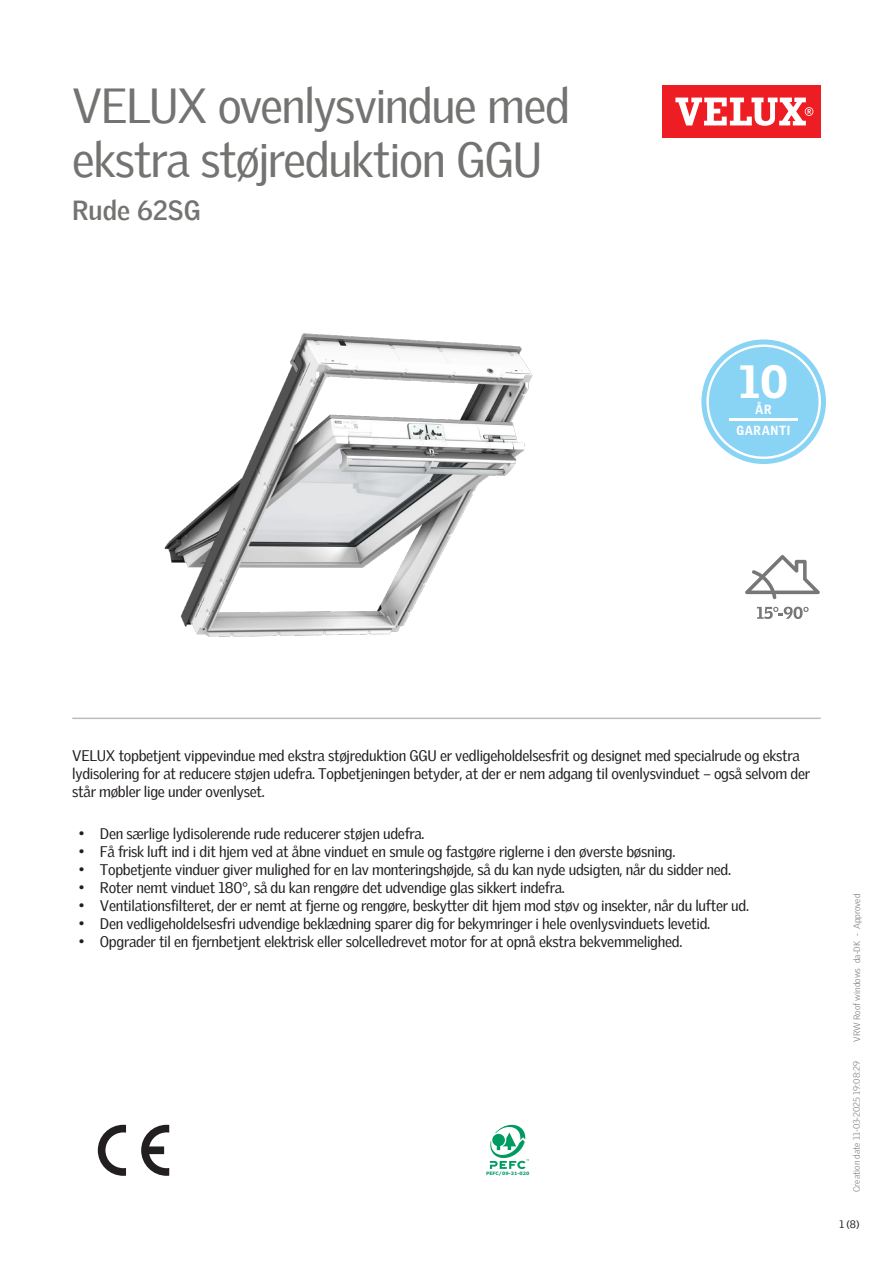
<style>
.page{position:relative;width:893px;height:1263px;background:#fff}
.page>*{position:absolute;margin:0;border:0;box-sizing:border-box;transform-origin:0 0}
.Headline{font:48px/54px "Velux Gothic";letter-spacing:-.03em;color:#737371}
.t1{font:900 45.3px "Velux Gothic";color:#fff}
.t2{font:700 27px "Velux Gothic";color:#737371}
.Body_Regular{font:15px/18px "Velux Gothic";letter-spacing:-.02em;color:#231f20}
.t3{font:900 12.9px "Velux Gothic";letter-spacing:.05em;color:#fff;scale:.93 1}
.t4{font:10.5px "Velux Gothic";color:#231f20}
.t5{font:300 9px "Velux Gothic";color:#7c7e81}
.t6{font:700 4.65px "Verdana";color:#009b61}
</style>
<div class="page">
<div style="left:662px;top:85px;width:159px;height:53px;background:#ee1d23"></div>
<svg style="left:675px;top:98px;width:138px;height:28px"></svg>
<hr style="left:72px;top:717px;width:749px;height:2px;background:#bcbdbb">
<svg style="left:745px;top:555px;width:75px;height:44px"></svg>
<svg style="left:757px;top:607px;width:52px;height:12px"></svg>
<svg style="left:141px;top:1125px;width:28px;height:51px"></svg>
<svg style="left:98px;top:1125px;width:28px;height:51px"></svg>
<svg style="left:490px;top:1125px;width:39px;height:44px"></svg>
<svg style="left:701px;top:339px;width:125px;height:125px"></svg>
<div style="left:709px;top:347px;width:109px;height:110px;background:#89d3f4;border-radius:50%"></div>
<hr style="left:729px;top:419px;width:69px;height:2px;background:#fff">
<img style="left:164px;top:333px;width:369px;height:304px">
<p class="Headline" style="left:72px;top:74px;width:499px">VELUX ovenlysvindue med ekstra støjreduktion GGU</p>
<p class="t2" style="left:72px;top:190px;width:130px">Rude 62SG</p>
<p class="t1" style="left:739px;top:353px;width:50px">10</p>
<p class="t3" style="left:736px;top:422px;width:60px">GARANTI</p>
<p class="t3" style="left:755px;top:401px;width:19px">ÅR</p>
<p class="Body_Regular" style="left:72px;top:745px;width:739px">VELUX topbetjent vippevindue med ekstra støjreduktion GGU er vedligeholdelsesfrit og designet med specialrude og ekstra lydisolering for at reducere støjen udefra. Topbetjeningen betyder, at der er nem adgang til ovenlysvinduet – også selvom der står møbler lige under ovenlyset.</p>
<p class="Body_Regular" style="left:79px;top:823px;width:347px">• Den særlige lydisolerende rude reducerer støjen udefra.</p>
<p class="Body_Regular" style="left:79px;top:841px;width:598px">• Få frisk luft ind i dit hjem ved at åbne vinduet en smule og fastgøre riglerne i den øverste bøsning.</p>
<p class="Body_Regular" style="left:79px;top:859px;width:654px">• Topbetjente vinduer giver mulighed for en lav monteringshøjde, så du kan nyde udsigten, når du sidder ned.</p>
<p class="Body_Regular" style="left:79px;top:877px;width:488px">• Roter nemt vinduet 180°, så du kan rengøre det udvendige glas sikkert indefra.</p>
<p class="Body_Regular" style="left:79px;top:895px;width:672px">• Ventilationsfilteret, der er nemt at fjerne og rengøre, beskytter dit hjem mod støv og insekter, når du lufter ud.</p>
<p class="Body_Regular" style="left:79px;top:913px;width:633px">• Den vedligeholdelsesfri udvendige beklædning sparer dig for bekymringer i hele ovenlysvinduets levetid.</p>
<p class="Body_Regular" style="left:79px;top:931px;width:605px">• Opgrader til en fjernbetjent elektrisk eller solcelledrevet motor for at opnå ekstra bekvemmelighed.</p>
<p class="t6" style="left:486px;top:1170px;width:45px">PEFC/09-31-020</p>
<p class="t5" style="left:850px;top:1042px;width:150px;rotate:-90deg">VRW Roof windows da-DK - Approved</p>
<p class="t5" style="left:850px;top:1192px;width:132px;rotate:-90deg">Creation date 11-03-2025 19:08:29</p>
<p class="t4" style="left:839px;top:1216px;width:22px">1 (8)</p>
</div>
